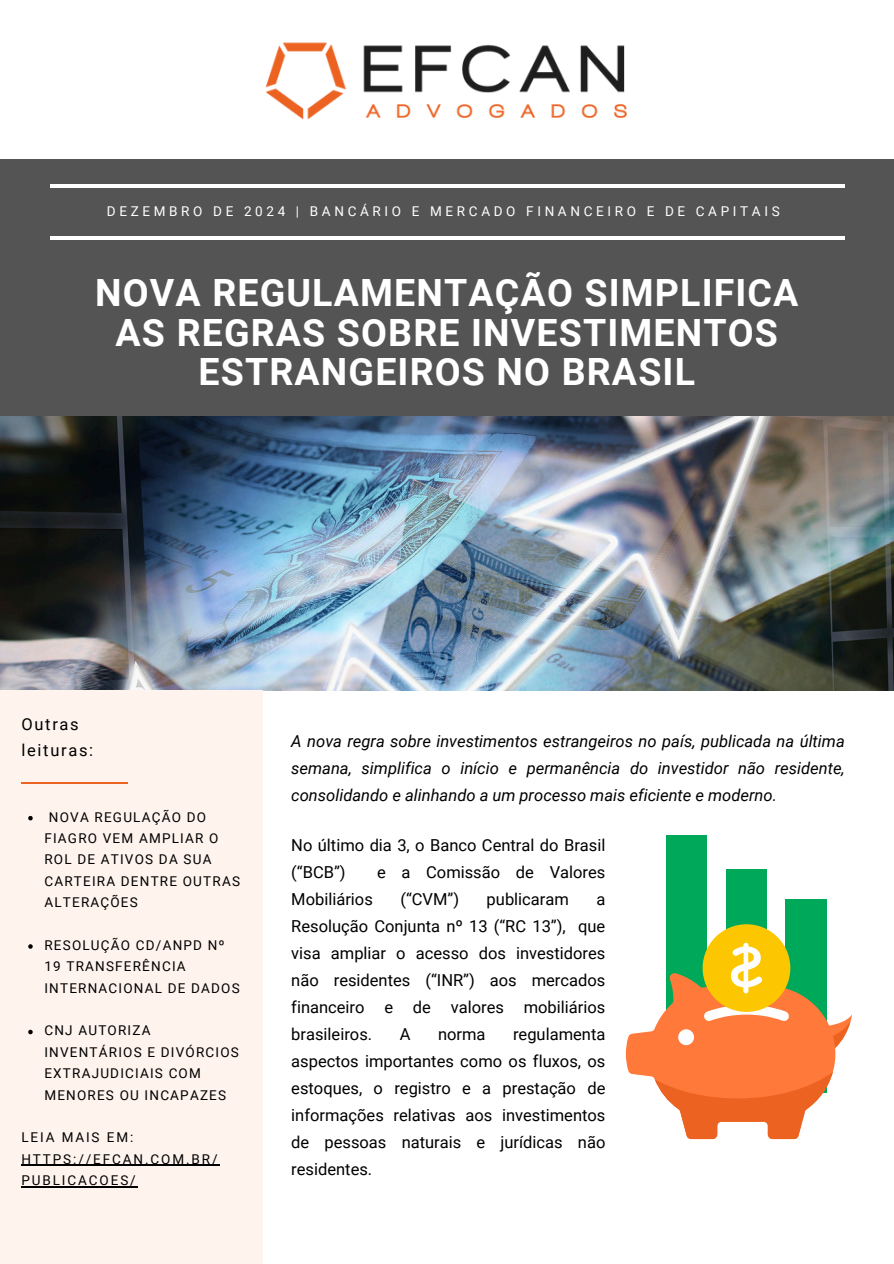
<style>
.page{position:relative;width:894px;height:1264px;background:#fff}
.page>*{position:absolute;margin:0;border:0;box-sizing:border-box;transform-origin:0 0}
.t1{font:700 37.5px/39.8px "Roboto";letter-spacing:.03em;color:#fff;text-align:center}
.t2{font:16.5px/27px "Roboto";color:#000;text-align:justify}
.t3{font:italic 16.5px/27px "Roboto";color:#000;text-align:justify}
.t4{font:16.5px/25.8px "Roboto";letter-spacing:.105em;color:#000}
.t5{font:13.5px/21.3px "Roboto";letter-spacing:.09em;color:#000}
.t6{font:13.5px "Roboto";letter-spacing:.27em;color:#fff}
.t7{font:13.5px/21.3px "Roboto";letter-spacing:.14em;color:#000}
</style>
<div class="page">
<img style="left:0;top:416px;width:893px;height:274px">
<div style="left:0;top:159px;width:893px;height:257px;background:#545454"></div>
<hr style="left:50px;top:236px;width:794px;height:4px;background:#fff">
<hr style="left:50px;top:184px;width:794px;height:4px;background:#fff">
<img style="left:265px;top:42px;width:362px;height:78px">
<div style="left:0;top:690px;width:262px;height:573px;background:#fef3ed"></div>
<hr style="left:21px;top:782px;width:107px;height:1px;background:#ec6221">
<div style="left:785px;top:899px;width:41px;height:194px;background:#00a859"></div>
<div style="left:725px;top:869px;width:41px;height:168px;background:#00a859"></div>
<div style="left:666px;top:835px;width:41px;height:208px;background:#00a859"></div>
<div style="left:702px;top:924px;width:88px;height:87px;background:#fcc601;border-radius:50%"></div>
<svg style="left:625px;top:942px;width:226px;height:197px"></svg>
<svg style="left:28px;top:816px;width:5px;height:4px"></svg>
<svg style="left:28px;top:944px;width:5px;height:4px"></svg>
<svg style="left:28px;top:1029px;width:5px;height:5px"></svg>
<hr style="left:21px;top:1164px;width:198px;height:1px;background:#000">
<hr style="left:21px;top:1186px;width:117px;height:1px;background:#000">
<p class="t6" style="left:107px;top:204px;width:674px">DEZEMBRO DE 2024 | BANCÁRIO E MERCADO FINANCEIRO E DE CAPITAIS</p>
<h1 class="t1" style="left:95px;top:273px;width:704px">NOVA REGULAMENTAÇÃO SIMPLIFICA<br>AS REGRAS SOBRE INVESTIMENTOS<br>ESTRANGEIROS NO BRASIL</h1>
<p class="t4" style="left:21px;top:711px;width:73px">Outras leituras:</p>
<h3 class="t5" style="left:44px;top:806px;width:197px;text-indent:5px">NOVA REGULAÇÃO DO<br>FIAGRO VEM AMPLIAR O<br>ROL DE ATIVOS DA SUA<br>CARTEIRA DENTRE OUTRAS<br>ALTERAÇÕES</h3>
<p class="t5" style="left:44px;top:934px;width:197px">RESOLUÇÃO CD/ANPD Nº<br>19 TRANSFERÊNCIA<br>INTERNACIONAL DE DADOS</p>
<p class="t5" style="left:44px;top:1020px;width:196px">CNJ AUTORIZA<br>INVENTÁRIOS E DIVÓRCIOS<br>EXTRAJUDICIAIS COM<br>MENORES OU INCAPAZES</p>
<p class="t7" style="left:21px;top:1127px;width:198px">LEIA MAIS EM:<br>HTTPS://EFCAN.COM.BR/</p>
<h2 class="t7" style="left:21px;top:1169px;width:116px">PUBLICACOES/</h2>
<p class="t3" style="left:291px;top:728px;width:555px">A nova regra sobre investimentos estrangeiros no país, publicada na última semana, simplifica o início e permanência do investidor não residente, consolidando e alinhando a um processo mais eficiente e moderno.</p>
<p class="t2" style="left:291px;top:831px;width:315px">No último dia 3, o Banco Central do Brasil (“BCB”)</p>
<p class="t2" style="left:377px;top:858px;width:230px">e a Comissão de Valores</p>
<p class="t2" style="left:291px;top:885px;width:83px">Mobiliários</p>
<p class="t2" style="left:400px;top:885px;width:60px">(“CVM”)</p>
<p class="t2" style="left:486px;top:885px;width:84px">publicaram</p>
<p class="t2" style="left:291px;top:885px;width:315px;text-indent:305px">a Resolução Conjunta nº 13 (“RC 13”), que visa ampliar o acesso dos investidores não residentes (“INR”) aos mercados financeiro e de valores mobiliários brasileiros.</p>
<p class="t2" style="left:291px;top:1020px;width:315px;text-indent:222px">regulamenta aspectos importantes como os fluxos, os estoques, o registro e a prestação de informações relativas aos investimentos de pessoas naturais e jurídicas não residentes.</p>
<p class="t2" style="left:399px;top:1020px;width:12px">A</p>
<p class="t2" style="left:438px;top:1020px;width:49px">norma</p>
</div>
